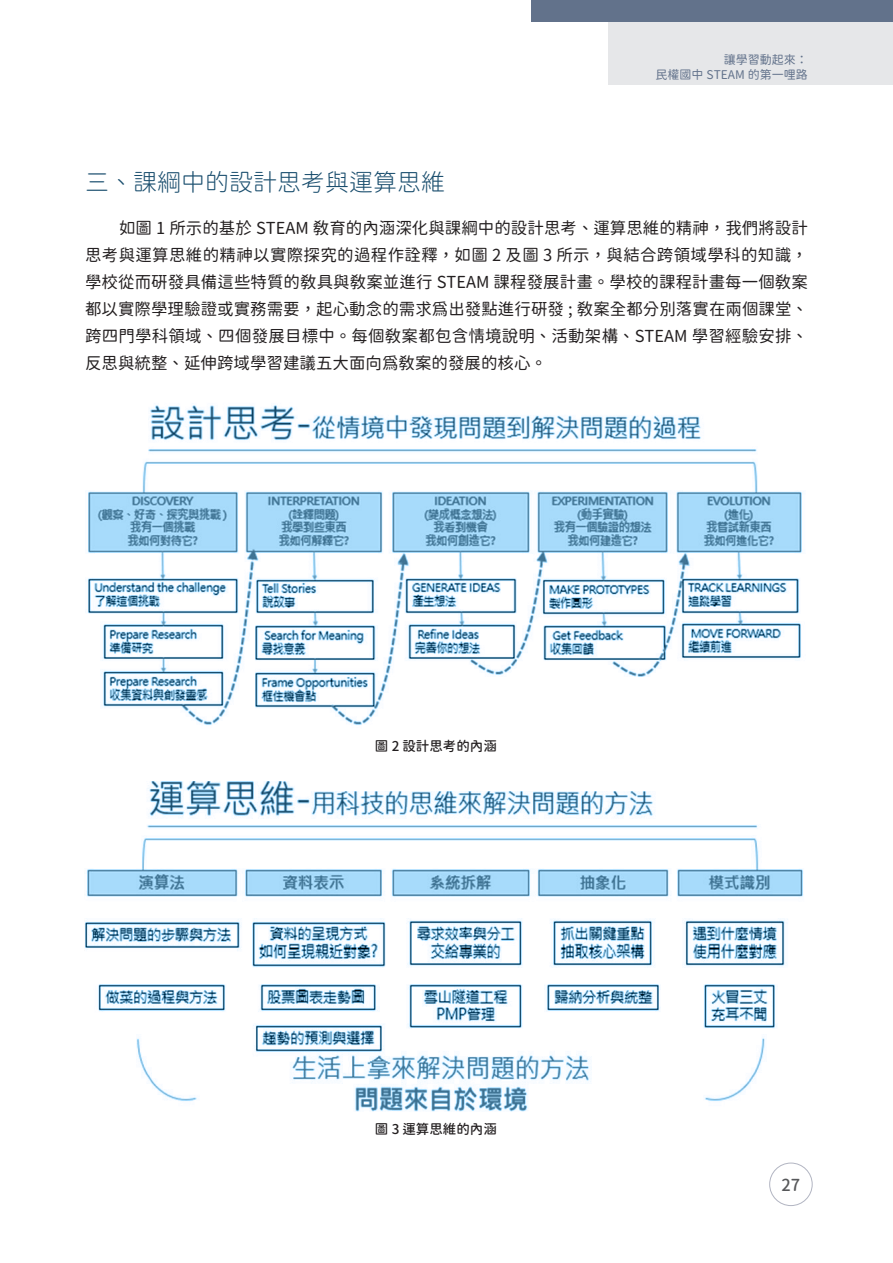
<style>
.page{position:relative;width:893px;height:1263px;background:#fff}
.page>*{position:absolute;margin:0;border:0;box-sizing:border-box;transform-origin:0 0}
.t1{font:24px "Gen Sen Maru Gothic TW Light TTF";color:#1a4e6e}
.t2{font:16.5px/27px "Gen Sen Maru Gothic TW Regular TTF";color:#231f20;text-align:justify}
.t3{font:16.5px "Gen Sen Maru Gothic TW Medium TTF";color:#57585a}
.t4{font:13.5px "Gen Sen Maru Gothic TW Medium TTF";color:#231f20}
.t5{font:12px/15px "Gen Sen Maru Gothic TW Regular TTF";color:#62728b;text-align:right}
</style>
<div class="page">
<div style="left:769px;top:1163px;width:44px;height:43px;border:1px solid #b2b5c2;border-radius:50%"></div>
<div style="left:608px;top:0;width:285px;height:85px;background:#e6e7e9"></div>
<img style="left:85px;top:403px;width:719px;height:322px">
<img style="left:85px;top:781px;width:719px;height:331px">
<div style="left:531px;top:0;width:362px;height:21px;background:#62728b"></div>
<h1 class="t1" style="left:85px;top:169px;width:361px">三、課綱中的設計思考與運算思維</h1>
<p class="t5" style="left:655px;top:53px;width:154px">讓學習動起來：<br>民權國中 STEAM 的第一哩路</p>
<p class="t2" style="left:85px;top:214px;width:724px;text-indent:34px">如圖 1 所示的基於 STEAM 教育的內涵深化與課綱中的設計思考、運算思維的精神，我們將設計思考與運算思維的精神以實際探究的過程作詮釋，如圖 2 及圖 3 所示，與結合跨領域學科的知識，學校從而研發具備這些特質的教具與教案並進行 STEAM 課程發展計畫。學校的課程計畫每一個教案都以實際學理驗證或實務需要，起心動念的需求為出發點進行研發 ; 教案全都分別落實在兩個課堂、跨四門學科領域、四個發展目標中。每個教案都包含情境說明、活動架構、STEAM 學習經驗安排、反思與統整、延伸跨域學習建議五大面向為教案的發展的核心。</p>
<p class="t4" style="left:375px;top:738px;width:124px">圖 2 設計思考的內涵</p>
<p class="t4" style="left:375px;top:1121px;width:124px">圖 3 運算思維的內涵</p>
<p class="t3" style="left:781px;top:1175px;width:20px">27</p>
</div>
